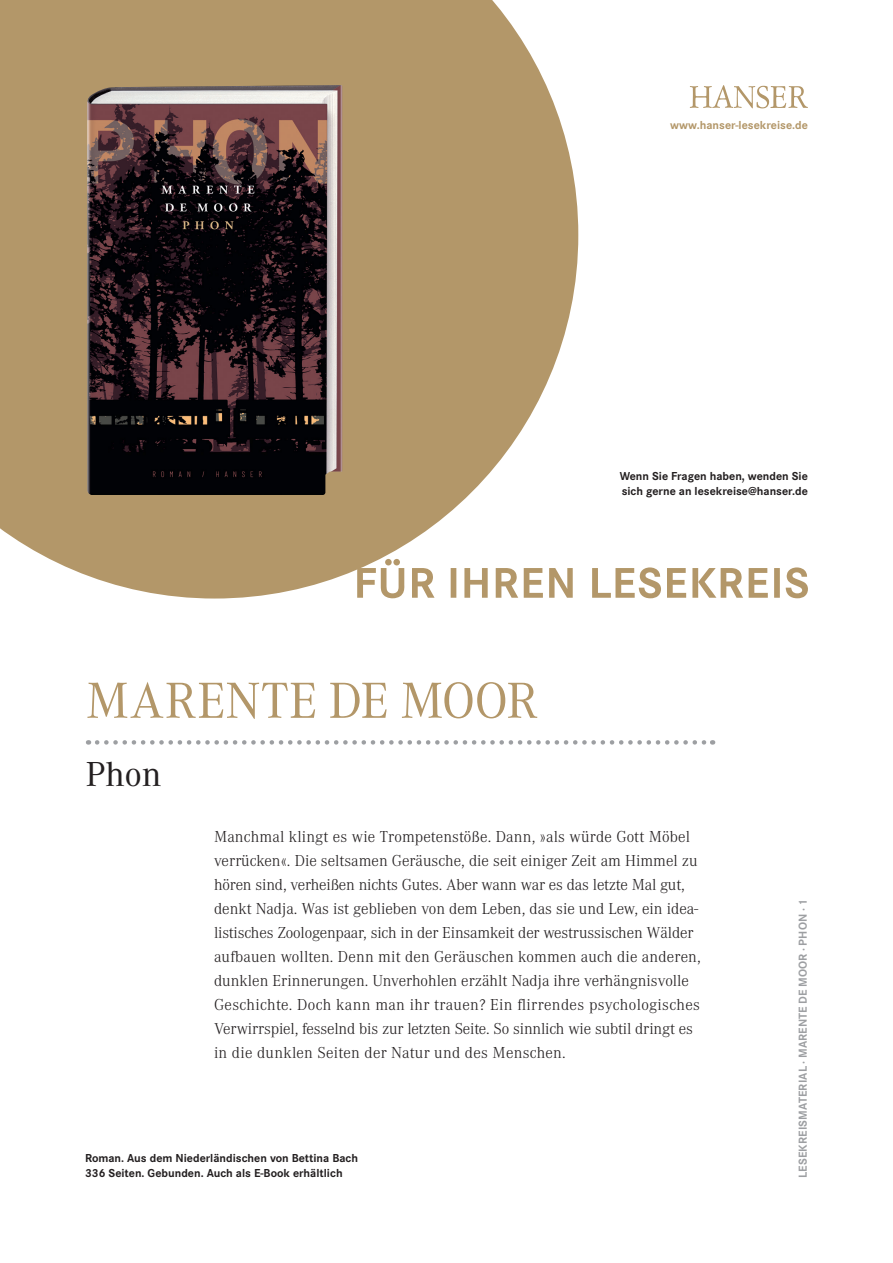
<style>
.page{position:relative;width:893px;height:1263px;background:#fff}
.page>*{position:absolute;margin:0;border:0;box-sizing:border-box;transform-origin:0 0}
.t1{font:52.5px "Corporate A";color:#b39769}
.t2{font:36px "Corporate A";color:#231f20}
.t3{font:300 16.5px/24px "Corporate A";color:#231f20}
.t4{font:700 12px/15px "Corporate S Pro";color:#231f20}
.t5{font:700 12px "Corporate S Pro";letter-spacing:.01em;color:#9d9fa2}
.t6{font:700 12px "Corporate S Pro";color:#b39769}
</style>
<div class="page">
<svg style="left:0;top:0;width:578px;height:598px;background:#bda47d"></svg>
<svg style="left:690px;top:85px;width:118px;height:23px"></svg>
<svg style="left:97px;top:740px;width:616px;height:5px"></svg>
<img style="left:87px;top:85px;width:255px;height:410px">
<svg style="left:357px;top:559px;width:451px;height:39px"></svg>
<p class="t6" style="left:670px;top:115px;width:139px">www.hanser-lesekreise.de</p>
<h1 class="t1" style="left:86px;top:665px;width:453px">MARENTE DE MOOR</h1>
<h2 class="t2" style="left:86px;top:750px;width:77px">Phon</h2>
<p class="t4" style="left:620px;top:467px;width:190px">Wenn Sie Fragen haben, wenden Sie sich gerne an lesekreise@hanser.de</p>
<p class="t3" style="left:214px;top:824px;width:488px">Manchmal klingt es wie Trompetenstöße. Dann, »als würde Gott Möbel verrücken«. Die seltsamen Geräusche, die seit einiger Zeit am Himmel zu hören sind, verheißen nichts Gutes. Aber wann war es das letzte Mal gut, denkt Nadja. Was ist geblieben von dem Leben, das sie und Lew, ein idea&shy;listisches Zoologenpaar, sich in der Einsamkeit der westrussischen Wälder aufbauen wollten. Denn mit den Geräuschen kommen auch die anderen, dunklen Erinnerungen. Unverhohlen erzählt Nadja ihre verhängnisvolle Geschichte. Doch kann man ihr trauen? Ein flirrendes psychologisches Verwirrspiel, fesselnd bis zur letzten Seite. So sinnlich wie subtil dringt es in die dunklen Seiten der Natur und des Menschen.</p>
<p class="t4" style="left:85px;top:1149px;width:275px">Roman. Aus dem Niederländischen von Bettina Bach<br>336 Seiten. Gebunden. Auch als E-Book erhältlich</p>
<p class="t5" style="left:793px;top:1178px;width:280px;rotate:-90deg">LESEKREISMATERIAL · MARENTE DE MOOR · PHON · 1</p>
</div>
